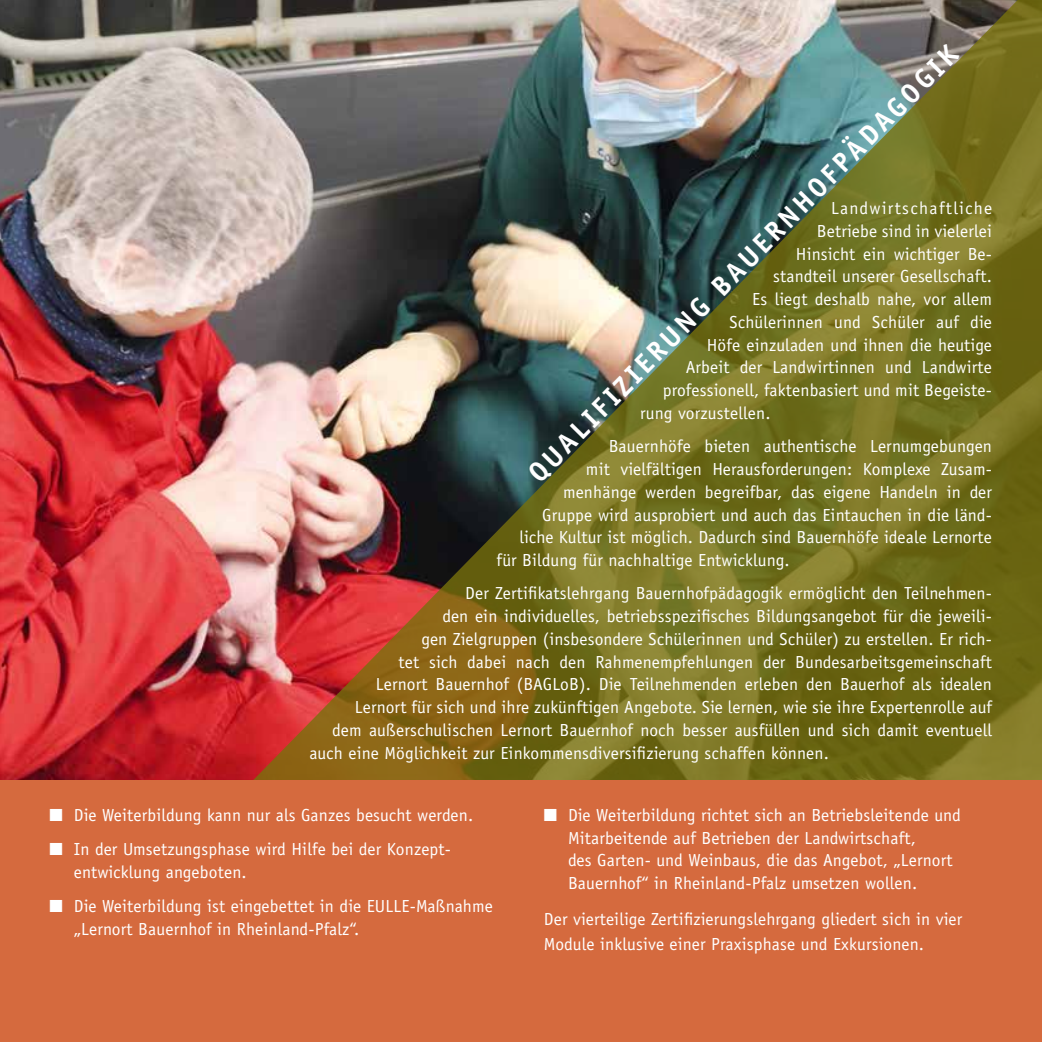
<style>
.page{position:relative;width:1042px;height:1042px;background:#fff}
.page>*{position:absolute;margin:0;border:0;box-sizing:border-box;transform-origin:0 0}
.t1{font:700 28px "Officina Sans LT";color:#fff}
.t2{font:17.5px/22.8px "Officina Sans LT";letter-spacing:.01em;color:#fff}
.t3{font:17.5px "Officina Sans LT";letter-spacing:.075em;color:#fff}
</style>
<div class="page">
<img style="left:0;top:0;width:252px;height:780px">
<img style="left:252px;top:0;width:790px;height:780px">
<div style="left:0;top:780px;width:1042px;height:262px;background:#d56a3e"></div>
<h1 class="t1" style="left:800px;top:182px;width:203px;rotate:-46deg">OFPÄDAG OGI K</h1>
<h1 class="t1" style="left:703px;top:279px;width:38px;rotate:-46deg">BAUERNH</h1>
<p class="t3" style="left:831px;top:198px;width:163px">Landwirtschaftliche</p>
<p class="t2" style="left:817px;top:220px;width:177px">Betriebe sind in vielerlei</p>
<p class="t2" style="left:796px;top:242px;width:198px">Hinsicht ein wichtiger Be-</p>
<p class="t2" style="left:773px;top:265px;width:220px">standteil unserer Gesellschaft.</p>
<p class="t2" style="left:752px;top:288px;width:241px">Es liegt deshalb nahe, vor allem</p>
<p class="t2" style="left:729px;top:311px;width:264px">Schülerinnen und Schüler auf die</p>
<p class="t2" style="left:707px;top:333px;width:287px">Höfe einzuladen und ihnen die heutige</p>
<p class="t2" style="left:686px;top:356px;width:308px">Arbeit der Landwirtinnen und Landwirte</p>
<p class="t2" style="left:663px;top:379px;width:331px">professionell, faktenbasiert und mit Begeiste-</p>
<p class="t2" style="left:640px;top:402px;width:132px">rung vorzustellen.</p>
<p class="t2" style="left:609px;top:435px;width:385px">Bauernhöfe bieten authentische Lernumgebungen</p>
<p class="t2" style="left:586px;top:458px;width:408px">mit vielfältigen Herausforderungen: Komplexe Zusam-</p>
<p class="t2" style="left:563px;top:480px;width:430px">menhänge werden begreifbar, das eigene Handeln in der</p>
<p class="t2" style="left:542px;top:503px;width:451px">Gruppe wird ausprobiert und auch das Eintauchen in die länd-</p>
<p class="t2" style="left:519px;top:526px;width:474px">liche Kultur ist möglich. Dadurch sind Bauernhöfe ideale Lernorte</p>
<p class="t2" style="left:497px;top:549px;width:295px">für Bildung für nachhaltige Entwicklung.</p>
<p class="t2" style="left:465px;top:582px;width:528px">Der Zertifikatslehrgang Bauernhofpädagogik ermöglicht den Teilnehmen-</p>
<p class="t2" style="left:442px;top:605px;width:551px">den ein individuelles, betriebsspezifisches Bildungsangebot für die jeweili-</p>
<p class="t2" style="left:421px;top:627px;width:572px">gen Zielgruppen (insbesondere Schülerinnen und Schüler) zu erstellen. Er rich-</p>
<p class="t2" style="left:399px;top:650px;width:595px">tet sich dabei nach den Rahmenempfehlungen der Bundesarbeitsgemeinschaft</p>
<p class="t2" style="left:376px;top:673px;width:617px">Lernort Bauernhof (BAGLoB). Die Teilnehmenden erleben den Bauerhof als idealen</p>
<p class="t2" style="left:355px;top:696px;width:639px">Lernort für sich und ihre zukünftigen Angebote. Sie lernen, wie sie ihre Expertenrolle auf</p>
<p class="t2" style="left:332px;top:718px;width:661px">dem außerschulischen Lernort Bauernhof noch besser ausfüllen und sich damit eventuell</p>
<p class="t2" style="left:309px;top:741px;width:521px">auch eine Möglichkeit zur Einkommensdiversifizierung schaffen können.</p>
<h1 class="t1" style="left:605px;top:379px;width:36px;rotate:-46deg">ZIERUNG</h1>
<h1 class="t1" style="left:520px;top:465px;width:39px;rotate:-46deg">QUALIFI</h1>
<p class="t2" style="left:50px;top:803px;width:425px">■ Die Weiterbildung kann nur als Ganzes besucht werden.</p>
<p class="t2" style="left:74px;top:838px;width:379px;text-indent:-24px">■ In der Umsetzungsphase wird Hilfe bei der Konzept&shy;entwicklung angeboten.</p>
<p class="t2" style="left:74px;top:894px;width:420px;text-indent:-24px">■ Die Weiterbildung ist eingebettet in die EULLE-Maßnahme „Lernort Bauernhof in Rheinland-Pfalz“.</p>
<p class="t2" style="left:568px;top:803px;width:394px;text-indent:-24px">■ Die Weiterbildung richtet sich an Betriebsleitende und Mitarbeitende auf Betrieben der Landwirtschaft,<br>des Garten- und Weinbaus, die das Angebot, „Lernort Bauernhof“ in Rheinland-Pfalz umsetzen wollen.</p>
<p class="t2" style="left:544px;top:907px;width:420px;line-height:24.5px">Der vierteilige Zertifizierungslehrgang gliedert sich in vier<br>Module inklusive einer Praxisphase und Exkursionen.</p>
</div>
